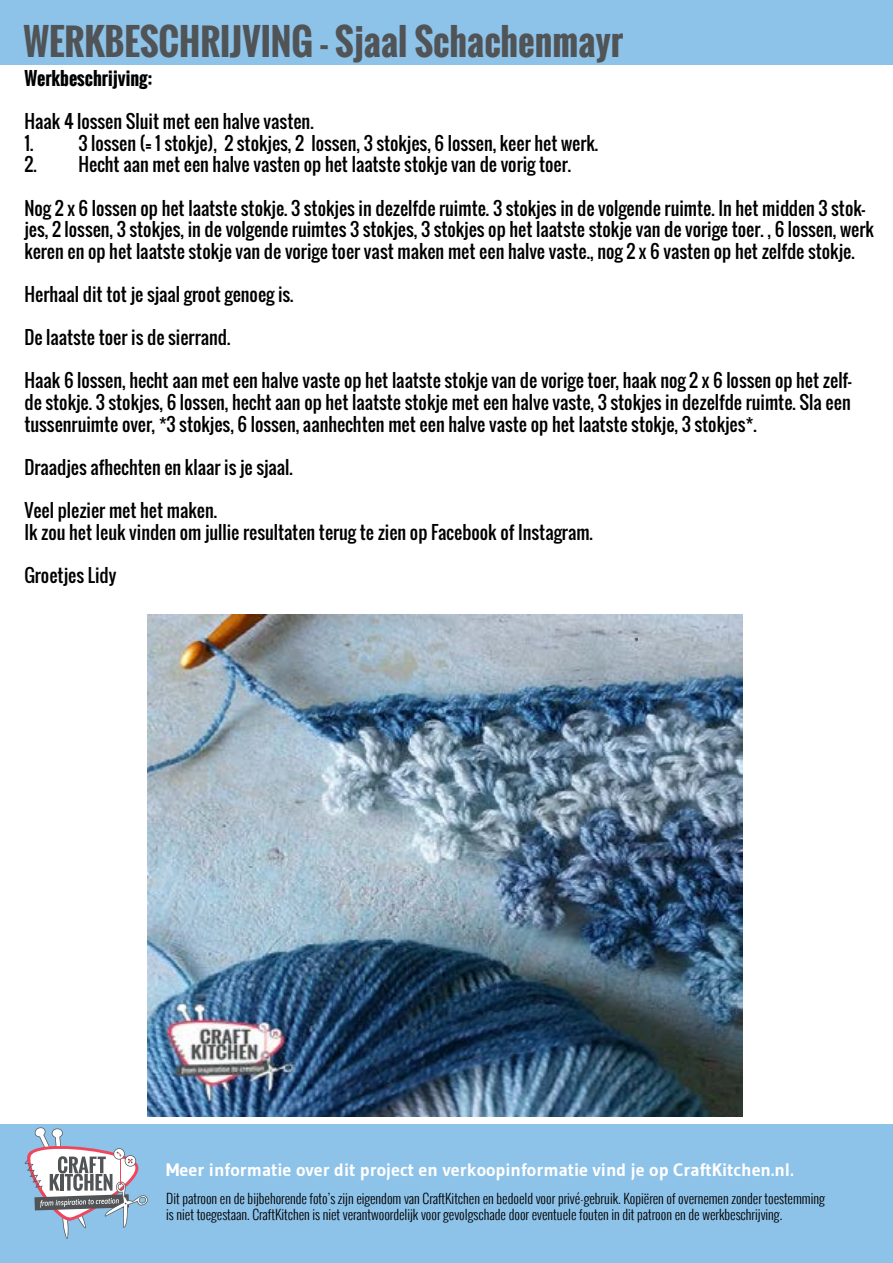
<style>
.page{position:relative;width:893px;height:1263px;background:#fff}
.page>*{position:absolute;margin:0;border:0;box-sizing:border-box;transform-origin:0 0}
.t1{font:700 36px "Oswald";color:#515456}
.t2{font:18px/21.6px "Oswald";color:#000}
.t3{font:700 18px "Gudea";color:#fff}
.t4{font:700 18px "Oswald";color:#000}
.t5{font:300 13.5px/16.2px "Oswald";color:#000}
</style>
<div class="page">
<div style="left:0;top:1125px;width:893px;height:138px;background:#8dc2e9"></div>
<div style="left:0;top:0;width:893px;height:64px;background:#8dc2e9"></div>
<svg style="left:24px;top:1127px;width:124px;height:112px"></svg>
<img style="left:147px;top:614px;width:595px;height:503px">
<h1 class="t1" style="left:23px;top:14px;width:602px">WERKBESCHRIJVING - Sjaal Schachenmayr</h1>
<p class="t4" style="left:24px;top:65px;width:129px">Werkbeschrijving:</p>
<p class="t2" style="left:24px;top:111px;width:291px">Haak 4 lossen Sluit met een halve vasten.<br>1.</p>
<p class="t2" style="left:78px;top:132px;width:521px">3 lossen (= 1 stokje), 2 stokjes, 2 lossen, 3 stokjes, 6 lossen, keer het werk.</p>
<p class="t2" style="left:24px;top:154px;width:548px">2. Hecht aan met een halve vasten op het laatste stokje van de vorig toer.</p>
<p class="t2" style="left:24px;top:197px;width:851px">Nog 2 x 6 lossen op het laatste stokje. 3 stokjes in dezelfde ruimte. 3 stokjes in de volgende ruimte. In het midden 3 stok&shy;jes, 2 lossen, 3 stokjes, in de volgende ruimtes 3 stokjes, 3 stokjes op het laatste stokje van de vorige toer. , 6 lossen, werk keren en op het laatste stokje van de vorige toer vast maken met een halve vaste., nog 2 x 6 vasten op het zelfde stokje.</p>
<p class="t2" style="left:24px;top:283px;width:271px">Herhaal dit tot je sjaal groot genoeg is.</p>
<p class="t2" style="left:24px;top:327px;width:208px">De laatste toer is de sierrand.</p>
<p class="t2" style="left:24px;top:370px;width:829px;text-align:justify">Haak 6 lossen, hecht aan met een halve vaste op het laatste stokje van de vorige toer, haak nog 2 x 6 lossen op het zelf&shy;de stokje. 3 stokjes, 6 lossen, hecht aan op het laatste stokje met een halve vaste, 3 stokjes in dezelfde ruimte. Sla een tussenruimte over, *3 stokjes, 6 lossen, aanhechten met een halve vaste op het laatste stokje, 3 stokjes*.</p>
<p class="t2" style="left:24px;top:456px;width:270px">Draadjes afhechten en klaar is je sjaal.</p>
<p class="t2" style="left:24px;top:499px;width:570px">Veel plezier met het maken.<br>Ik zou het leuk vinden om jullie resultaten terug te zien op Facebook of Instagram.</p>
<p class="t2" style="left:24px;top:564px;width:93px">Groetjes Lidy</p>
<p class="t3" style="left:166px;top:1159px;width:629px">Meer informatie over dit project en verkoopinformatie vind je op CraftKitchen.nl.</p>
<p class="t5" style="left:166px;top:1190px;width:660px">Dit patroon en de bijbehorende foto’s zijn eigendom van CraftKitchen en bedoeld voor privé-gebruik. Kopiëren of overnemen zonder toestemming is niet toegestaan. CraftKitchen is niet verantwoordelijk voor gevolgschade door eventuele fouten in dit patroon en de werkbeschrijving.</p>
</div>
